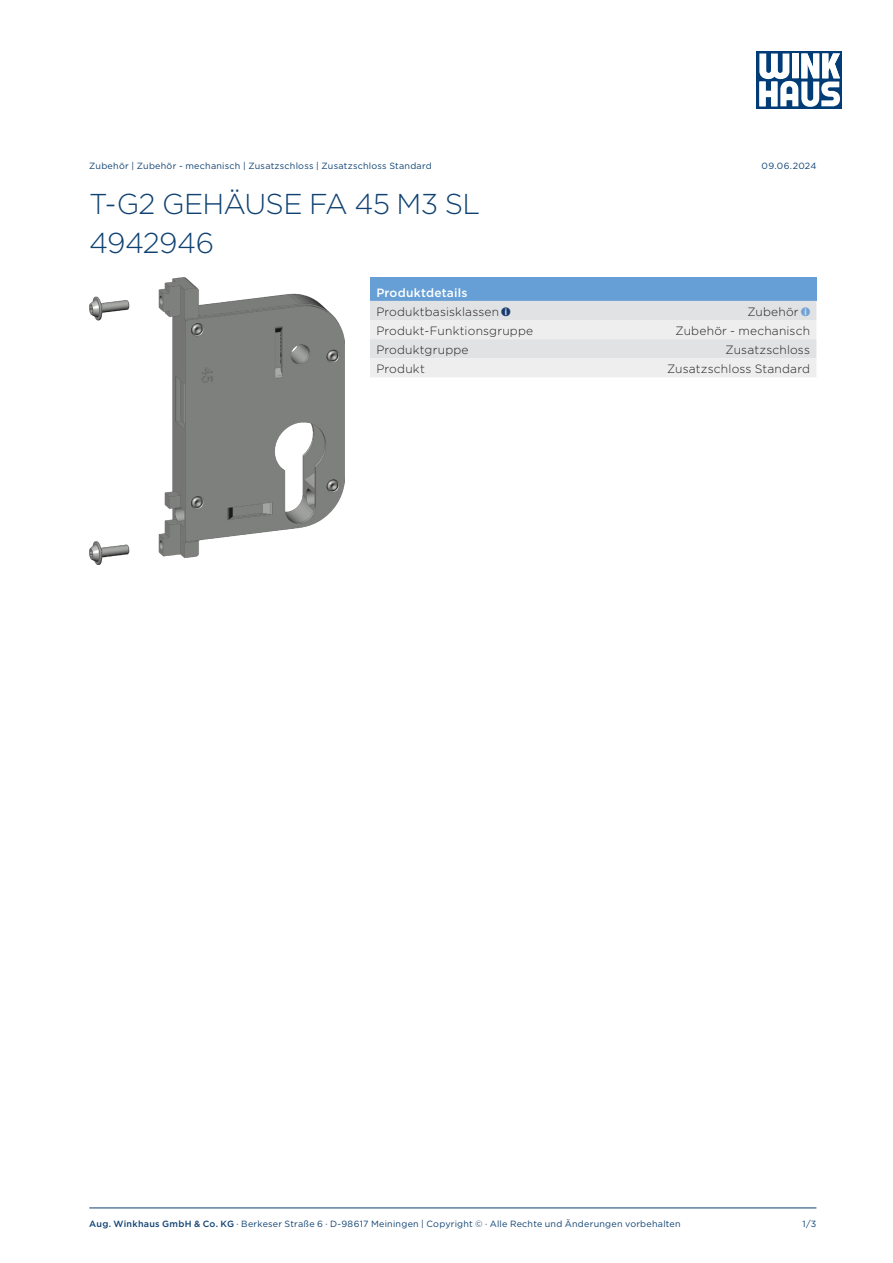
<style>
.page{position:relative;width:893px;height:1263px;background:#fff}
.page>*{position:absolute;margin:0;border:0;box-sizing:border-box;transform-origin:0 0}
.Headline{font:300 28.65px/38.2px "Gotham";letter-spacing:-.025em;color:#0f4272}
.Datenzelle_links{font:300 12px "Gotham";letter-spacing:.015em;color:#231f20}
.Datenzelle_rechts{font:300 12px "Gotham";letter-spacing:.015em;color:#231f20}
.Headerzelle{font:500 12px "Gotham";letter-spacing:.015em;color:#fff}
.Fußzeile{font:9px "Gotham";letter-spacing:.025em;color:#0f4272}
.Kopfzeile{font:9px "Gotham";letter-spacing:.025em;color:#0f4272}
.s1{font-family:"Info Button";font-weight:400;font-size:14.1px;color:#183c71}
.s2{font-family:"Info Button";font-weight:400;font-size:14.1px;color:#6fa3d6}
.s3{font-weight:500}
</style>
<div class="page">
<div style="left:757px;top:51px;width:85px;height:58px;background:#013c77"></div>
<svg style="left:759px;top:53px;width:81px;height:54px"></svg>
<hr style="left:89px;top:1208px;width:727px;height:1px;background:#0f4272">
<div style="left:370px;top:277px;width:446px;height:24px;background:#669fd5"></div>
<div style="left:370px;top:301px;width:446px;height:76px;background:#e6e6e8"></div>
<img style="left:89px;top:277px;width:255px;height:287px">
<p class="Kopfzeile" style="left:89px;top:160px;width:344px">Zubehör | Zubehör - mechanisch | Zusatzschloss | Zusatzschloss Standard</p>
<p class="Kopfzeile" style="left:762px;top:160px;width:56px">09.06.2024</p>
<p class="Headline" style="left:89px;top:184px;width:393px">T-G2 GEHÄUSE FA 45 M3 SL<br>4942946</p>
<p class="Headerzelle" style="left:376px;top:284px;width:93px">Produktdetails</p>
<p class="Datenzelle_links" style="left:376px;top:304px;width:136px">Produktbasisklassen <span class="s1">i</span></p>
<p class="Datenzelle_rechts" style="left:747px;top:304px;width:64px">Zubehör <span class="s2">i</span></p>
<p class="Datenzelle_links" style="left:376px;top:323px;width:158px">Produkt-Funktionsgruppe</p>
<p class="Datenzelle_rechts" style="left:676px;top:323px;width:136px">Zubehör - mechanisch</p>
<p class="Datenzelle_links" style="left:376px;top:342px;width:94px">Produktgruppe</p>
<p class="Datenzelle_rechts" style="left:726px;top:342px;width:86px">Zusatzschloss</p>
<p class="Datenzelle_links" style="left:376px;top:361px;width:50px">Produkt</p>
<p class="Datenzelle_rechts" style="left:667px;top:361px;width:144px">Zusatzschloss Standard</p>
<p class="Fußzeile" style="left:89px;top:1218px;width:593px"><span class="s3">Aug. Winkhaus GmbH &amp; Co. KG</span> ∙ Berkeser Straße 6 · D-98617 Meiningen | Copyright © · Alle Rechte und Änderungen vorbehalten</p>
<p class="Fußzeile" style="left:803px;top:1218px;width:15px">1/3</p>
</div>
